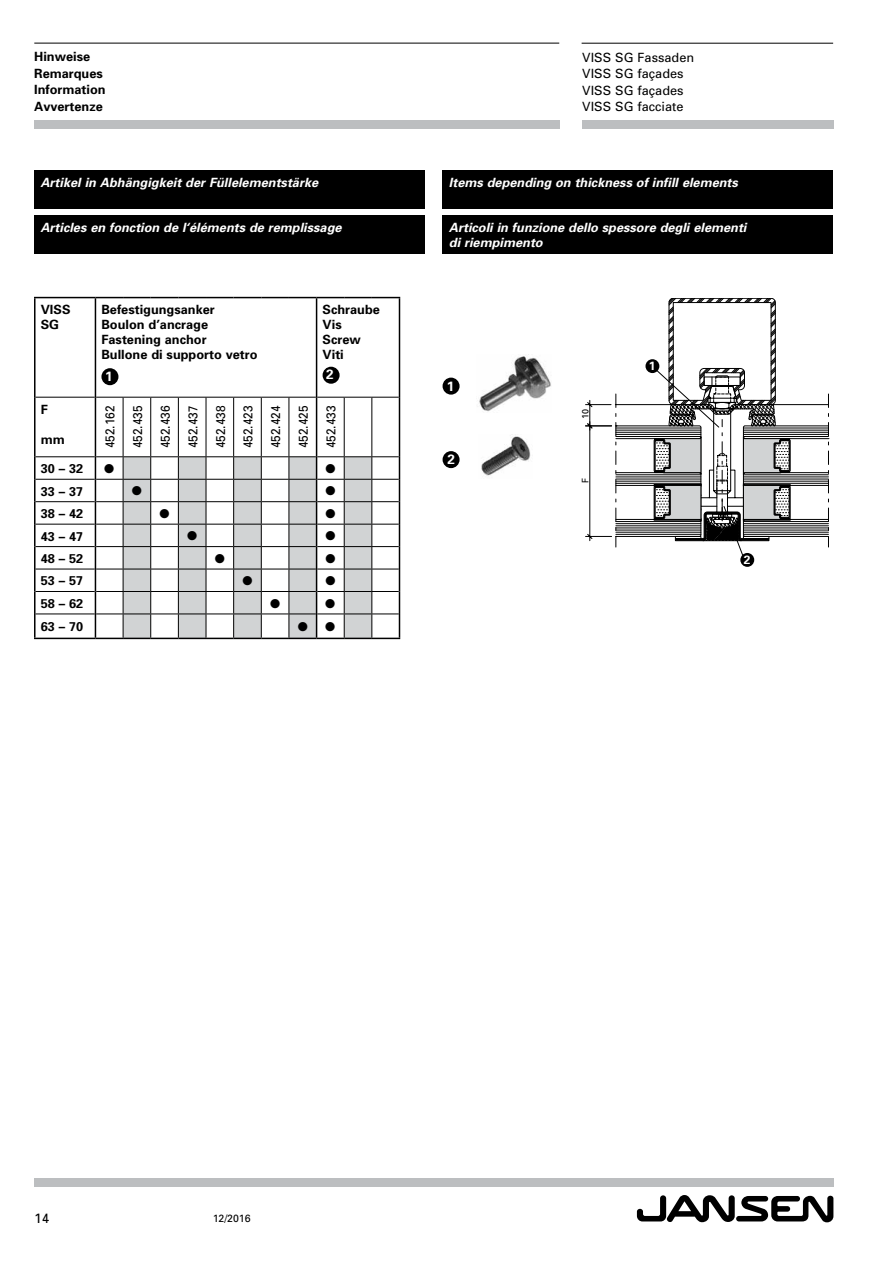
<style>
.page{position:relative;width:893px;height:1263px;background:#fff}
.page>*{position:absolute;margin:0;border:0;box-sizing:border-box;transform-origin:0 0}
.t1{font:700 13.5px "Univers";color:#fff}
.t2{font:13.5px "Univers";color:#000}
.t3{font:italic 700 12.75px/15px "Univers";color:#fff}
.t4{font:700 12.75px/15px "Univers";color:#000}
.t5{font:12.75px/27.6px "Univers";color:#000;text-align:justify;scale:.93 1}
.t6{font:12.75px/16.5px "Univers";color:#000}
.t7{font:12.75px "Zapf Dingbats ITC";color:#000}
.t8{font:700 12px "Univers";color:#fff}
.t9{font:10.5px "Univers";color:#000}
.t10{font:9px "Univers";color:#000}
</style>
<div class="page">
<div style="left:34px;top:1178px;width:799px;height:9px;background:#bcbec0"></div>
<div style="left:34px;top:120px;width:526px;height:9px;background:#bcbec0"></div>
<hr style="left:34px;top:43px;width:525px;height:1px;background:#000">
<div style="left:582px;top:120px;width:251px;height:9px;background:#bcbec0"></div>
<hr style="left:582px;top:43px;width:251px;height:1px;background:#000">
<div style="left:443px;top:378px;width:17px;height:17px;background:#000;border-radius:50%"></div>
<div style="left:443px;top:451px;width:17px;height:17px;background:#000;border-radius:50%"></div>
<svg style="left:637px;top:1195px;width:196px;height:27px"></svg>
<svg style="left:585px;top:298px;width:244px;height:269px"></svg>
<img style="left:479px;top:356px;width:72px;height:56px">
<img style="left:481px;top:434px;width:50px;height:42px">
<hr style="left:36px;top:397px;width:59px;height:1px;background:#000">
<hr style="left:36px;top:456px;width:59px;height:1px;background:#000">
<hr style="left:36px;top:479px;width:59px;height:1px;background:#000">
<hr style="left:36px;top:501px;width:59px;height:1px;background:#000">
<hr style="left:36px;top:524px;width:59px;height:1px;background:#000">
<hr style="left:36px;top:546px;width:59px;height:1px;background:#000">
<hr style="left:36px;top:569px;width:59px;height:1px;background:#000">
<hr style="left:36px;top:591px;width:59px;height:1px;background:#000">
<hr style="left:36px;top:613px;width:59px;height:1px;background:#000">
<svg style="left:96px;top:397px;width:303px;height:1px"></svg>
<hr style="left:123px;top:398px;width:1px;height:58px;background:#000">
<hr style="left:150px;top:398px;width:1px;height:58px;background:#000">
<hr style="left:178px;top:398px;width:1px;height:58px;background:#000">
<hr style="left:206px;top:398px;width:1px;height:58px;background:#000">
<hr style="left:233px;top:398px;width:1px;height:58px;background:#000">
<hr style="left:261px;top:398px;width:1px;height:58px;background:#000">
<hr style="left:289px;top:398px;width:1px;height:58px;background:#000">
<hr style="left:344px;top:398px;width:1px;height:58px;background:#000">
<hr style="left:34px;top:297px;width:61px;height:1px;background:#000">
<hr style="left:34px;top:298px;width:2px;height:99px;background:#000">
<svg style="left:95px;top:297px;width:305px;height:1px"></svg>
<hr style="left:34px;top:397px;width:2px;height:60px;background:#000">
<hr style="left:34px;top:457px;width:2px;height:22px;background:#000">
<hr style="left:34px;top:479px;width:2px;height:23px;background:#000">
<hr style="left:34px;top:502px;width:2px;height:22px;background:#000">
<hr style="left:34px;top:524px;width:2px;height:23px;background:#000">
<hr style="left:34px;top:547px;width:2px;height:22px;background:#000">
<hr style="left:34px;top:569px;width:2px;height:22px;background:#000">
<hr style="left:34px;top:591px;width:2px;height:23px;background:#000">
<hr style="left:34px;top:614px;width:2px;height:24px;background:#000">
<hr style="left:95px;top:298px;width:1px;height:99px;background:#000">
<hr style="left:95px;top:397px;width:1px;height:60px;background:#000">
<hr style="left:316px;top:298px;width:1px;height:99px;background:#000">
<hr style="left:316px;top:397px;width:1px;height:60px;background:#000">
<hr style="left:399px;top:298px;width:1px;height:99px;background:#000">
<hr style="left:399px;top:397px;width:1px;height:60px;background:#000">
<hr style="left:34px;top:638px;width:61px;height:1px;background:#000">
<hr style="left:371px;top:398px;width:1px;height:58px;background:#000">
<div style="left:101px;top:368px;width:17px;height:17px;background:#000;border-radius:50%"></div>
<div style="left:323px;top:367px;width:17px;height:17px;background:#000;border-radius:50%"></div>
<div style="left:34px;top:170px;width:391px;height:38px;background:#000"></div>
<div style="left:442px;top:170px;width:391px;height:38px;background:#000"></div>
<div style="left:34px;top:215px;width:391px;height:39px;background:#000"></div>
<div style="left:442px;top:215px;width:391px;height:39px;background:#000"></div>
<svg style="left:95px;top:456px;width:305px;height:183px"></svg>
<p class="t4" style="left:34px;top:48px;width:73px;line-height:16.5px">Hinweise<br>Remarques<br>Information<br>Avvertenze</p>
<p class="t6" style="left:582px;top:49px;width:113px">VISS SG Fassaden<br>VISS SG façades<br>VISS SG façades<br>VISS SG facciate</p>
<p class="t3" style="left:40px;top:174px;width:279px">Artikel in Abhängigkeit der Füllelementstärke</p>
<p class="t3" style="left:449px;top:174px;width:291px">Items depending on thickness of infill elements</p>
<p class="t3" style="left:40px;top:220px;width:303px">Articles en fonction de l‘éléments de remplissage</p>
<p class="t3" style="left:449px;top:220px;width:299px">Articoli in funzione dello spessore degli elementi di riempimento</p>
<p class="t4" style="left:41px;top:302px;width:31px">VISS<br>SG</p>
<p class="t4" style="left:101px;top:302px;width:158px">Befestigungsanker<br>Boulon d’ancrage<br>Fastening anchor<br>Bullone di supporto vetro</p>
<p class="t1" style="left:105px;top:367px;width:9px">1</p>
<p class="t4" style="left:323px;top:302px;width:59px">Schraube<br>Vis<br>Screw<br>Viti</p>
<p class="t1" style="left:326px;top:366px;width:9px">2</p>
<p class="t4" style="left:41px;top:401px;width:9px">F</p>
<p class="t4" style="left:41px;top:431px;width:26px">mm</p>
<p class="t5" style="left:96px;top:448px;width:48px;rotate:-90deg">452.162<br>452.435<br>452.436<br>452.437<br>452.438<br>452.423<br>452.424<br>452.425<br>452.433</p>
<p class="t4" style="left:41px;top:461px;width:44px">30 – 32</p>
<p class="t7" style="left:104px;top:462px;width:12px">●</p>
<p class="t7" style="left:325px;top:462px;width:12px">●</p>
<p class="t4" style="left:41px;top:483px;width:44px">33 – 37</p>
<p class="t7" style="left:132px;top:485px;width:12px">●</p>
<p class="t7" style="left:325px;top:485px;width:12px">●</p>
<p class="t4" style="left:41px;top:506px;width:44px">38 – 42</p>
<p class="t7" style="left:159px;top:507px;width:12px">●</p>
<p class="t7" style="left:325px;top:507px;width:12px">●</p>
<p class="t4" style="left:41px;top:528px;width:44px">43 – 47</p>
<p class="t7" style="left:187px;top:530px;width:12px">●</p>
<p class="t7" style="left:325px;top:530px;width:12px">●</p>
<p class="t4" style="left:41px;top:550px;width:44px">48 – 52</p>
<p class="t7" style="left:215px;top:552px;width:12px">●</p>
<p class="t7" style="left:325px;top:552px;width:12px">●</p>
<p class="t4" style="left:41px;top:573px;width:44px">53 – 57</p>
<p class="t7" style="left:242px;top:575px;width:12px">●</p>
<p class="t7" style="left:325px;top:575px;width:12px">●</p>
<p class="t4" style="left:41px;top:595px;width:44px">58 – 62</p>
<p class="t7" style="left:270px;top:597px;width:12px">●</p>
<p class="t7" style="left:325px;top:597px;width:12px">●</p>
<p class="t4" style="left:41px;top:619px;width:44px">63 – 70</p>
<p class="t1" style="left:447px;top:377px;width:9px">1</p>
<p class="t1" style="left:448px;top:451px;width:9px">2</p>
<p class="t10" style="left:580px;top:419px;width:12px;rotate:-90deg">10</p>
<p class="t10" style="left:580px;top:483px;width:7px;rotate:-90deg">F</p>
<p class="t8" style="left:649px;top:358px;width:8px">1</p>
<p class="t8" style="left:744px;top:552px;width:8px">2</p>
<p class="t2" style="left:34px;top:1210px;width:17px">14</p>
<p class="t9" style="left:213px;top:1211px;width:39px">12/2016</p>
</div>
